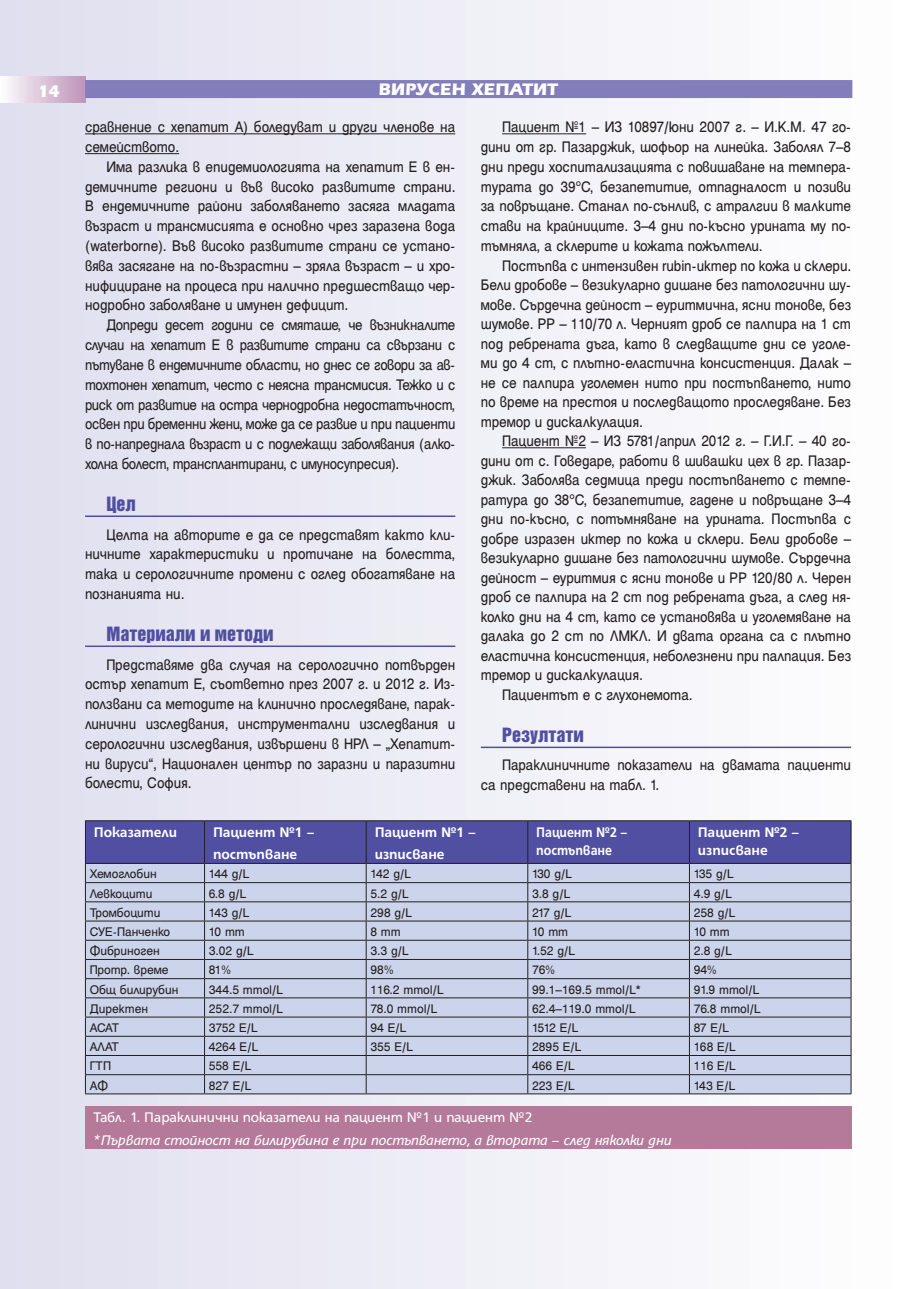
<style>
.page{position:relative;width:906px;height:1289px;background:#fff}
.page>*{position:absolute;margin:0;border:0;box-sizing:border-box;transform-origin:0 0}
.t1{font:18px "Helvetica Inserat Cyr Upright";color:#504fa1}
.t2{font:700 18px "Erika Bg";color:#fff}
.t3{font:16.5px/19.8px "Helen Bg";letter-spacing:-.01em;color:#231f20;text-align:justify;scale:.92 1}
.t4{font:16.5px/19.8px "Helen Bg";letter-spacing:-.01em;color:#231f20;text-align:justify;scale:.9 1}
.t5{font:700 15px/22.2px "HS Grotesk Bg";color:#fff}
.t6{font:italic 15px "HS Grotesk Bg";letter-spacing:-.01em;color:#fff}
.t7{font:15px "HS Grotesk Bg";color:#fff}
.t8{font:700 15px/18px "HS Grotesk Bg";color:#fff;scale:.9 1}
.t9{font:13.5px "Helen Bg";color:#231f20}
</style>
<div class="page">
<div style="left:1px;top:0;width:905px;height:1288px;background:linear-gradient(to right,#dfdeee,#fefefe)"></div>
<div style="left:0;top:77px;width:85px;height:25px;background:linear-gradient(to right,#fdfcfd,#be94b9)"></div>
<div style="left:85px;top:80px;width:767px;height:18px;background:#837dbb"></div>
<hr style="left:85px;top:133px;width:370px;height:1px;background:#231f20">
<hr style="left:85px;top:153px;width:94px;height:1px;background:#231f20">
<hr style="left:85px;top:515px;width:370px;height:2px;background:#504fa1">
<hr style="left:85px;top:645px;width:370px;height:2px;background:#504fa1">
<hr style="left:502px;top:133px;width:84px;height:1px;background:#231f20">
<hr style="left:502px;top:447px;width:84px;height:1px;background:#231f20">
<hr style="left:481px;top:746px;width:370px;height:2px;background:#504fa1">
<hr style="left:85px;top:1093px;width:119px;height:1px;background:#231f20">
<hr style="left:204px;top:1093px;width:162px;height:1px;background:#231f20">
<hr style="left:366px;top:1093px;width:162px;height:1px;background:#231f20">
<hr style="left:528px;top:1093px;width:161px;height:1px;background:#231f20">
<svg style="left:85px;top:820px;width:766px;height:273px;background:#afb5d4"></svg>
<hr style="left:689px;top:1093px;width:162px;height:1px;background:#231f20">
<div style="left:85px;top:1106px;width:766px;height:42px;background:#b5799a"></div>
<p class="t2" style="left:38px;top:85px;width:23px">14</p>
<p class="t2" style="left:379px;top:83px;width:181px">ВИРУСЕН ХЕПАТИТ</p>
<p class="t3" style="left:85px;top:118px;width:404px">сравнение с хепатит А) боледуват и други членове на семейството.</p>
<p class="t3" style="left:85px;top:158px;width:404px;text-indent:21px">Има разлика в епидемиологията на хепатит Е в ен&shy;демичните региони и във високо развитите страни.<br>В ендемичните райони заболяването засяга младата възраст и трансмисията е основно чрез заразена вода (waterbornе). Във високо развитите страни се устано&shy;вява засягане на по-възрастни – зряла възраст – и хро&shy;нифициране на процеса при налично предшестващо чер&shy;нодробно заболяване и имунен дефицит.</p>
<p class="t4" style="left:85px;top:316px;width:413px;text-indent:21px">Допреди десет години се смяташе, че възникналите случаи на хепатит Е в развитите страни са свързани с пътуване в ендемичните области, но днес се говори за ав&shy;тохтонен хепатит, често с неясна трансмисия. Тежко и с риск от развитие на остра чернодробна недостатъчност, освен при бременни жени, може да се развие и при пациенти в по-напреднала възраст и с подлежащи заболявания (алко&shy;холна болест, трансплантирани, с имуносупресия).</p>
<p class="t1" style="left:106px;top:496px;width:31px">Цел</p>
<p class="t3" style="left:85px;top:525px;width:404px;text-indent:21px">Целта на авторите е да се представят както кли&shy;ничните характеристики и протичане на болестта, така и серологичните промени с оглед обогатяване на познанията ни.</p>
<p class="t1" style="left:106px;top:626px;width:169px">Материали и методи</p>
<p class="t3" style="left:85px;top:655px;width:404px;text-indent:21px">Представяме два случая на серологично потвърден остър хепатит Е, съответно през 2007 г. и 2012 г. Из&shy;ползвани са методите на клинично проследяване, парак&shy;линични изследвания, инструментални изследвания и серологични изследвания, извършени в НРЛ – „Хепатит&shy;ни вируси“, Национален център по заразни и паразитни болести, София.</p>
<p class="t3" style="left:481px;top:118px;width:404px;text-indent:21px">Пациент №1 – ИЗ 10897/юни 2007 г. – И.К.М. 47 го&shy;дини от гр. Пазарджик, шофьор на линейка. Заболял 7–8 дни преди хоспитализацията с повишаване на темпера&shy;турата до 39°С, безапетитие, отпадналост и позиви за повръщане. Станал по-сънлив, с атралгии в малките стави на крайниците. 3–4 дни по-късно урината му по&shy;тъмняла, а склерите и кожата пожълтели.</p>
<p class="t3" style="left:481px;top:257px;width:404px;text-indent:21px">Постъпва с интензивен rubin-иктер по кожа и склери.<br>Бели дробове – везикуларно дишане без патологични шу&shy;мове. Сърдечна дейност – еуритмична, ясни тонове, без шумове. РР – 110/70 л. Черният дроб се палпира на 1 сm под ребрената дъга, като в следващите дни се уголе&shy;ми до 4 cm, с плътно-еластична консистенция. Далак – не се палпира уголемен нито при постъпването, нито по време на престоя и последващото проследяване. Без тремор и дискалкулация.</p>
<p class="t3" style="left:502px;top:432px;width:381px">Пациент №2 – ИЗ 5781/април 2012 г. – Г.И.Г. – 40 го-</p>
<p class="t3" style="left:481px;top:452px;width:404px">дини от с. Говедаре, работи в шивашки цех в гр. Пазар-</p>
<p class="t3" style="left:481px;top:471px;width:404px">джик. Заболява седмица преди постъпването с темпе-</p>
<p class="t3" style="left:481px;top:491px;width:404px">ратура до 38°С, безапетитие, гадене и повръщане 3–4</p>
<p class="t3" style="left:481px;top:510px;width:404px">дни по-късно, с потъмняване на урината. Постъпва с</p>
<p class="t3" style="left:481px;top:530px;width:404px">добре изразен иктер по кожа и склери. Бели дробове –</p>
<p class="t3" style="left:481px;top:549px;width:404px">везикуларно дишане без патологични шумове. Сърдечна</p>
<p class="t3" style="left:481px;top:569px;width:404px">дейност – еуритмия с ясни тонове и РР 120/80 л. Черен</p>
<p class="t3" style="left:481px;top:588px;width:404px">дроб се палпира на 2 cm под ребрената дъга, а след ня-</p>
<p class="t3" style="left:481px;top:608px;width:404px">колко дни на 4 cm, като се установява и уголемяване на</p>
<p class="t3" style="left:481px;top:627px;width:404px">далака до 2 cm по ЛМКЛ. И двата органа са с плътно</p>
<p class="t3" style="left:481px;top:647px;width:404px">еластична консистенция, неболезнени при палпация. Без</p>
<p class="t3" style="left:481px;top:666px;width:177px">тремор и дискалкулация.</p>
<p class="t3" style="left:502px;top:686px;width:208px">Пациентът е с глухонемота.</p>
<p class="t1" style="left:502px;top:727px;width:83px">Резултати</p>
<p class="t3" style="left:481px;top:756px;width:404px;text-indent:21px">Параклиничните показатели на двамата пациенти са представени на табл. 1.</p>
<p class="t5" style="left:94px;top:822px;width:85px">Показатели</p>
<p class="t5" style="left:213px;top:822px;width:103px">Пациент №1 – постъпване</p>
<p class="t5" style="left:375px;top:822px;width:103px">Пациент №1 – изписване</p>
<p class="t8" style="left:536px;top:824px;width:103px">Пациент №2 – постъпване</p>
<p class="t5" style="left:698px;top:824px;width:103px;line-height:18px">Пациент №2 – изписване</p>
<p class="t9" style="left:90px;top:869px;width:68px">Хемоглобин</p>
<p class="t9" style="left:209px;top:869px;width:42px">144 g/L</p>
<p class="t9" style="left:370px;top:869px;width:42px">142 g/L</p>
<p class="t9" style="left:532px;top:869px;width:42px">130 g/L</p>
<p class="t9" style="left:693px;top:869px;width:42px">135 g/L</p>
<p class="t9" style="left:90px;top:888px;width:64px">Левкоцити</p>
<p class="t9" style="left:209px;top:888px;width:39px">6.8 g/L</p>
<p class="t9" style="left:370px;top:888px;width:40px">5.2 g/L</p>
<p class="t9" style="left:532px;top:888px;width:40px">3.8 g/L</p>
<p class="t9" style="left:693px;top:888px;width:40px">4.9 g/L</p>
<p class="t9" style="left:90px;top:907px;width:72px">Тромбоцити</p>
<p class="t9" style="left:209px;top:907px;width:42px">143 g/L</p>
<p class="t9" style="left:370px;top:907px;width:43px">298 g/L</p>
<p class="t9" style="left:532px;top:907px;width:41px">217 g/L</p>
<p class="t9" style="left:693px;top:907px;width:43px">258 g/L</p>
<p class="t9" style="left:90px;top:927px;width:82px">СУЕ-Панченко</p>
<p class="t9" style="left:209px;top:927px;width:38px">10 mm</p>
<p class="t9" style="left:370px;top:927px;width:32px">8 mm</p>
<p class="t9" style="left:532px;top:927px;width:38px">10 mm</p>
<p class="t9" style="left:693px;top:927px;width:38px">10 mm</p>
<p class="t9" style="left:90px;top:946px;width:72px">Фибриноген</p>
<p class="t9" style="left:209px;top:946px;width:46px">3.02 g/L</p>
<p class="t9" style="left:370px;top:946px;width:40px">3.3 g/L</p>
<p class="t9" style="left:532px;top:946px;width:45px">1.52 g/L</p>
<p class="t9" style="left:693px;top:946px;width:40px">2.8 g/L</p>
<p class="t9" style="left:90px;top:965px;width:80px">Протр. време</p>
<p class="t9" style="left:209px;top:965px;width:24px">81%</p>
<p class="t9" style="left:370px;top:965px;width:25px">98%</p>
<p class="t9" style="left:532px;top:965px;width:25px">76%</p>
<p class="t9" style="left:693px;top:965px;width:25px">94%</p>
<p class="t9" style="left:90px;top:984px;width:90px">Общ билирубин</p>
<p class="t9" style="left:209px;top:984px;width:76px">344.5 mmol/L</p>
<p class="t9" style="left:370px;top:984px;width:75px">116.2 mmol/L</p>
<p class="t9" style="left:532px;top:984px;width:111px">99.1–169.5 mmol/L*</p>
<p class="t9" style="left:693px;top:984px;width:67px">91.9 mmol/L</p>
<p class="t9" style="left:90px;top:1003px;width:60px">Директен</p>
<p class="t9" style="left:209px;top:1003px;width:76px">252.7 mmol/L</p>
<p class="t9" style="left:370px;top:1003px;width:68px">78.0 mmol/L</p>
<p class="t9" style="left:532px;top:1003px;width:105px">62.4–119.0 mmol/L</p>
<p class="t9" style="left:693px;top:1003px;width:68px">76.8 mmol/L</p>
<p class="t9" style="left:90px;top:1023px;width:31px">АСАТ</p>
<p class="t9" style="left:209px;top:1023px;width:50px">3752 Е/L</p>
<p class="t9" style="left:370px;top:1023px;width:37px">94 Е/L</p>
<p class="t9" style="left:532px;top:1023px;width:48px">1512 Е/L</p>
<p class="t9" style="left:693px;top:1023px;width:37px">87 Е/L</p>
<p class="t9" style="left:90px;top:1042px;width:31px">АЛАТ</p>
<p class="t9" style="left:209px;top:1042px;width:51px">4264 Е/L</p>
<p class="t9" style="left:370px;top:1042px;width:44px">355 Е/L</p>
<p class="t9" style="left:532px;top:1042px;width:51px">2895 Е/L</p>
<p class="t9" style="left:693px;top:1042px;width:44px">168 Е/L</p>
<p class="t9" style="left:90px;top:1061px;width:23px">ГТП</p>
<p class="t9" style="left:209px;top:1061px;width:44px">558 Е/L</p>
<p class="t9" style="left:532px;top:1061px;width:44px">466 Е/L</p>
<p class="t9" style="left:693px;top:1061px;width:44px">116 Е/L</p>
<p class="t9" style="left:90px;top:1080px;width:20px">АФ</p>
<p class="t9" style="left:209px;top:1080px;width:44px">827 Е/L</p>
<p class="t9" style="left:532px;top:1080px;width:44px">223 Е/L</p>
<p class="t9" style="left:693px;top:1080px;width:43px">143 Е/L</p>
<p class="t7" style="left:94px;top:1111px;width:440px">Табл. 1. Параклинични показатели на пациент №1 и пациент №2</p>
<p class="t6" style="left:94px;top:1134px;width:579px">*Първата стойност на билирубина е при постъпването, а втората – след няколки дни</p>
</div>
